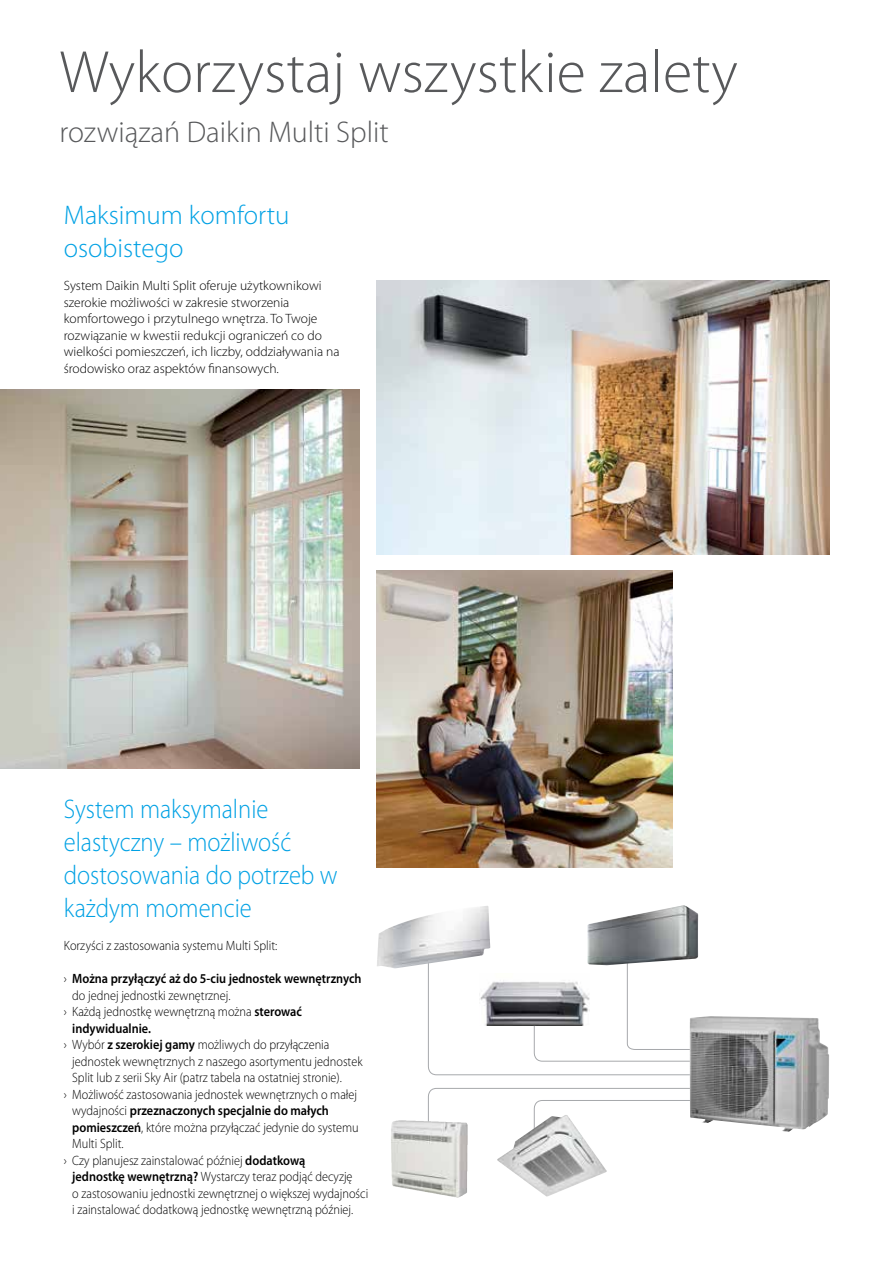
<style>
.page{position:relative;width:893px;height:1263px;background:#fff}
.page>*{position:absolute;margin:0;border:0;box-sizing:border-box;transform-origin:0 0}
.t1{font:300 60px "Myriad Pro";color:#58595b}
.t2{font:300 30px "Myriad Pro";color:#58595b}
.t3{font:300 27px/33px "Myriad Pro";color:#00a1e4;scale:.91 1}
.t4{font:300 27px/33px "Myriad Pro";color:#00a1e4}
.t5{font:300 13.5px "Myriad Pro";color:#000;scale:.91 1}
.t6{font:300 13.5px/16.5px "Myriad Pro";color:#000}
.t7{font:600 13.5px "Myriad Pro";color:#000;scale:.91 1}
.s1{font-weight:300}
.s2{font-weight:600}
</style>
<div class="page">
<svg style="left:428px;top:944px;width:271px;height:131px"></svg>
<svg style="left:428px;top:1088px;width:262px;height:32px"></svg>
<img style="left:690px;top:1016px;width:139px;height:116px">
<img style="left:587px;top:905px;width:111px;height:60px">
<img style="left:480px;top:973px;width:109px;height:53px">
<img style="left:377px;top:906px;width:113px;height:62px">
<img style="left:391px;top:1120px;width:77px;height:78px">
<img style="left:497px;top:1115px;width:110px;height:81px">
<img style="left:0;top:389px;width:360px;height:380px">
<img style="left:377px;top:281px;width:452px;height:273px">
<img style="left:377px;top:571px;width:296px;height:297px">
<h1 class="t1" style="left:60px;top:39px;width:680px">Wykorzystaj wszystkie zalety</h1>
<h2 class="t2" style="left:60px;top:115px;width:331px">rozwiązań Daikin Multi Split</h2>
<h3 class="t4" style="left:64px;top:199px;width:227px">Maksimum komfortu osobistego</h3>
<p class="t6" style="left:64px;top:277px;width:277px">System Daikin Multi Split oferuje użytkownikowi szerokie możliwości w zakresie stworzenia komfortowego i przytulnego wnętrza. To Twoje rozwiązanie w kwestii redukcji ograniczeń co do wielkości pomieszczeń, ich liczby, oddziaływania na środowisko oraz aspektów finansowych.</p>
<h3 class="t3" style="left:64px;top:793px;width:302px">System maksymalnie elastyczny – możliwość dostosowania do potrzeb w każdym momencie</h3>
<p class="t5" style="left:64px;top:938px;width:236px">Korzyści z zastosowania systemu Multi Split:</p>
<p class="t7" style="left:64px;top:970px;width:329px"><span class="s1">›</span> Można przyłączyć aż do 5-ciu jednostek wewnętrznych</p>
<p class="t5" style="left:72px;top:988px;width:175px">do jednej jednostki zewnętrznej.</p>
<p class="t5" style="left:64px;top:1004px;width:263px">› Każdą jednostkę wewnętrzną można <span class="s2">sterować</span></p>
<p class="t7" style="left:72px;top:1019px;width:88px">indywidualnie.</p>
<p class="t5" style="left:64px;top:1037px;width:293px">› Wybór <span class="s2">z szerokiej gamy</span> możliwych do przyłączenia</p>
<p class="t5" style="left:72px;top:1054px;width:320px">jednostek wewnętrznych z naszego asortymentu jednostek</p>
<p class="t5" style="left:72px;top:1070px;width:298px">Split lub z serii Sky Air (patrz tabela na ostatniej stronie).</p>
<p class="t5" style="left:64px;top:1087px;width:324px">› Możliwość zastosowania jednostek wewnętrznych o małej</p>
<p class="t7" style="left:72px;top:1102px;width:284px"><span class="s1">wydajności</span> przeznaczonych specjalnie do małych</p>
<p class="t5" style="left:72px;top:1120px;width:316px"><span class="s2">pomieszczeń</span>, które można przyłączać jedynie do systemu</p>
<p class="t5" style="left:72px;top:1136px;width:58px">Multi Split.</p>
<p class="t5" style="left:64px;top:1153px;width:267px">› Czy planujesz zainstalować później <span class="s2">dodatkową</span></p>
<p class="t5" style="left:72px;top:1169px;width:310px"><span class="s2">jednostkę wewnętrzną?</span> Wystarczy teraz podjąć decyzję</p>
<p class="t5" style="left:72px;top:1186px;width:327px">o zastosowaniu jednostki zewnętrznej o większej wydajności</p>
<p class="t5" style="left:72px;top:1202px;width:310px">i zainstalować dodatkową jednostkę wewnętrzną później.</p>
</div>
